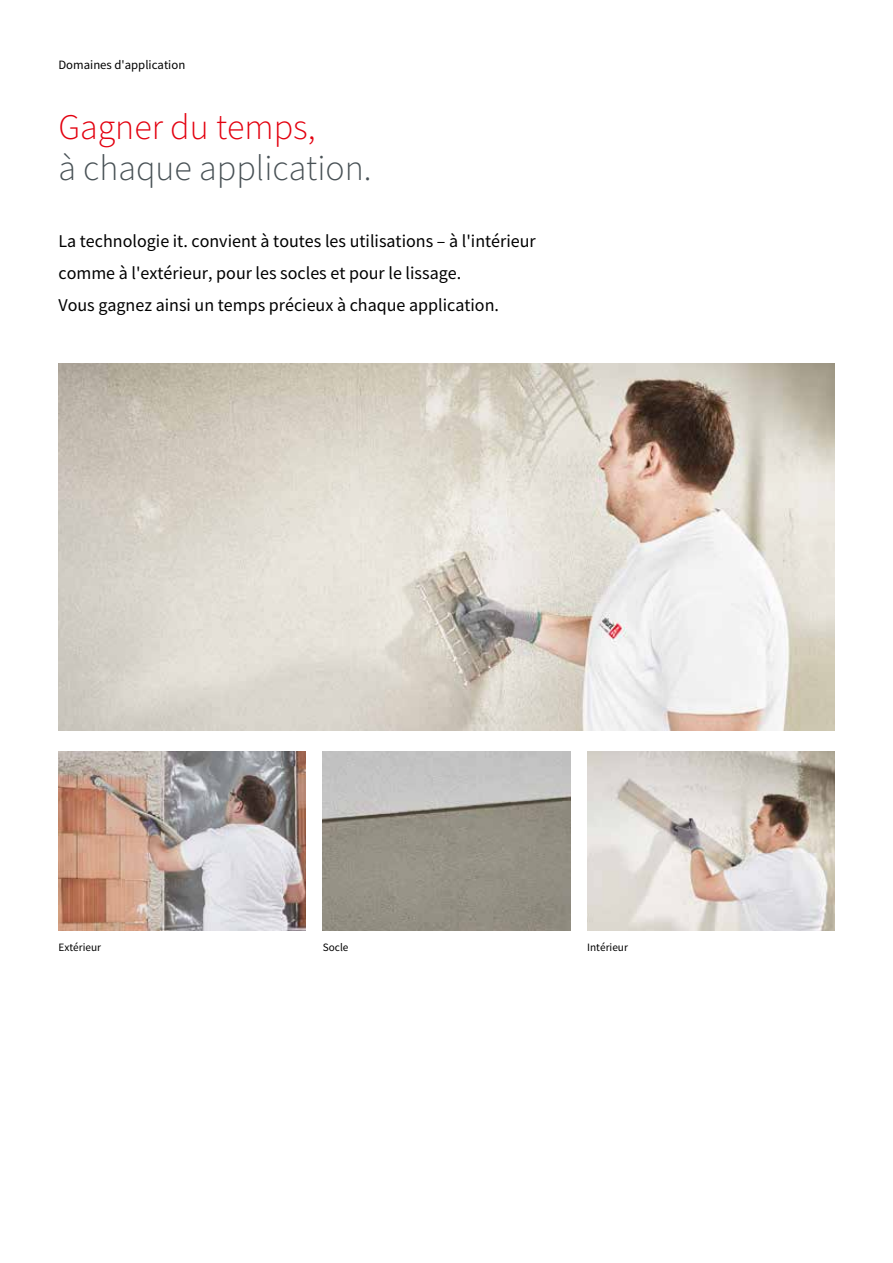
<style>
.page{position:relative;width:893px;height:1263px;background:#fff}
.page>*{position:absolute;margin:0;border:0;box-sizing:border-box;transform-origin:0 0}
.t1{font:300 36px "Source Sans Pro";color:#485155}
.t2{font:300 36px "Source Sans Pro";color:#e3000f}
.t3{font:18px/31.5px "Source Sans Pro";color:#000}
.t4{font:12.75px "Source Sans Pro";color:#000}
.t5{font:11.25px "Source Sans Pro";color:#000}
</style>
<div class="page">
<img style="left:58px;top:363px;width:776px;height:367px">
<img style="left:587px;top:751px;width:247px;height:179px">
<img style="left:323px;top:751px;width:247px;height:179px">
<img style="left:58px;top:751px;width:248px;height:179px">
<p class="t4" style="left:58px;top:57px;width:128px">Domaines d'application</p>
<h1 class="t2" style="left:58px;top:103px;width:259px">Gagner du temps,</h1>
<h1 class="t1" style="left:58px;top:144px;width:315px">à chaque application.</h1>
<p class="t3" style="left:58px;top:226px;width:479px">La technologie it. convient à toutes les utilisations – à l'intérieur comme à l'extérieur, pour les socles et pour le lissage.<br>Vous gagnez ainsi un temps précieux à chaque application.</p>
<p class="t5" style="left:58px;top:940px;width:44px">Extérieur</p>
<p class="t5" style="left:323px;top:940px;width:27px">Socle</p>
<p class="t5" style="left:587px;top:940px;width:42px">Intérieur</p>
</div>
